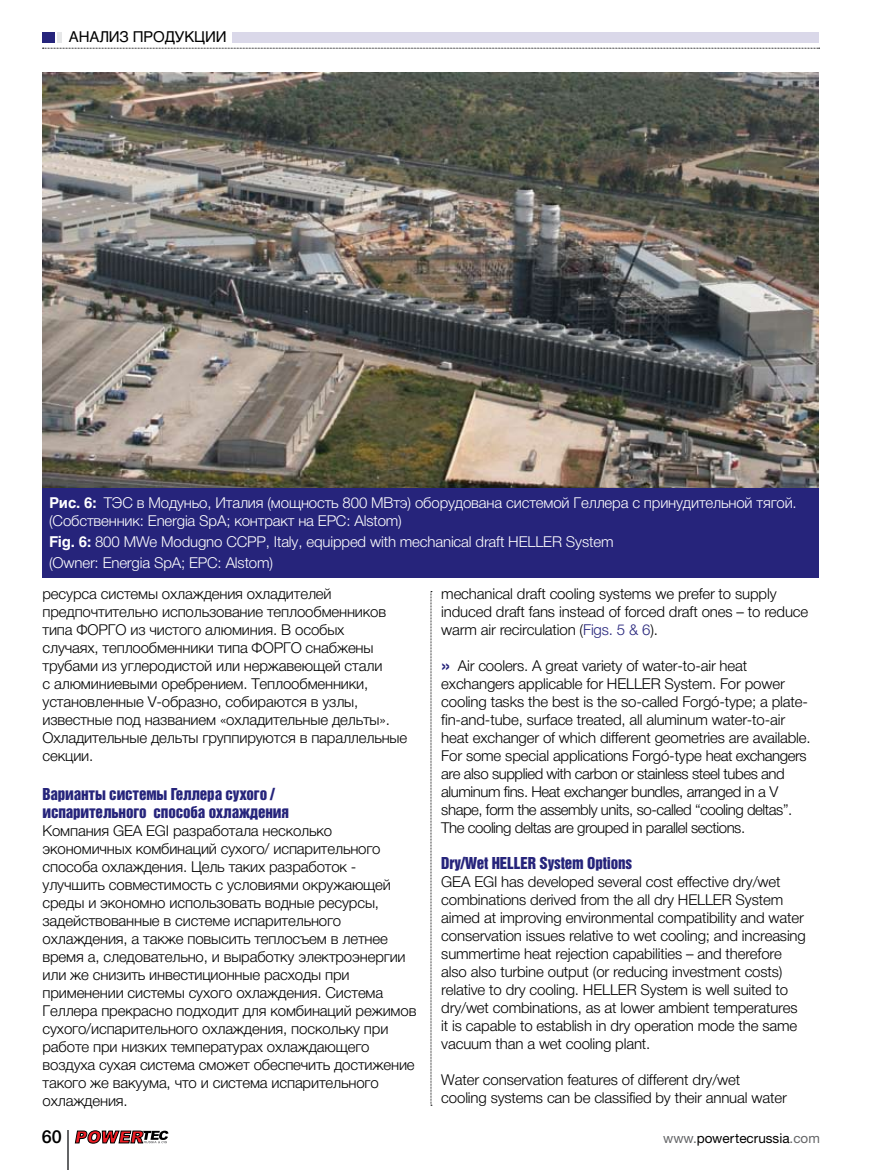
<style>
.page{position:relative;width:872px;height:1170px;background:#fff}
.page>*{position:absolute;margin:0;border:0;box-sizing:border-box;transform-origin:0 0}
.t1{font:500 18px "Helvetica Neue";color:#000}
.t2{font:300 15px/18px "Helvetica Neue LTCYR";letter-spacing:-.01em;color:#000}
.t3{font:300 15px/18px "Helvetica Neue LTCYR";letter-spacing:-.01em;color:#fff}
.t4{font:15px/18px "Helvetica Inserat LTCYR";letter-spacing:-.01em;color:#26247b}
.t5{font:15px "Helvetica Inserat";letter-spacing:-.01em;color:#26247b}
.t6{font:15px "Helvetica Cyr Upright";letter-spacing:-.01em;color:#000}
.t7{font:13.5px "Helvetica Neue";color:#000}
.s1{font-family:"Helvetica Cyr";font-weight:700}
.s2{color:#26247b}
.s3{font-family:"Helvetica Neue";font-weight:500;font-size:19.5px;color:#26247b}
.s4{font-family:"Helvetica Neue"}
.s5{color:#636466}
</style>
<div class="page">
<hr style="left:67px;top:1130px;width:2px;height:39px;background:#636466">
<svg style="left:431px;top:591px;width:1px;height:514px"></svg>
<svg style="left:43px;top:48px;width:776px;height:1px"></svg>
<div style="left:233px;top:32px;width:585px;height:10px;background:#dad8e9"></div>
<hr style="left:58px;top:32px;width:4px;height:11px;background:#e6e7e8">
<div style="left:43px;top:32px;width:12px;height:11px;background:#26247b"></div>
<svg style="left:75px;top:1130px;width:93px;height:13px"></svg>
<img style="left:43px;top:73px;width:776px;height:415px">
<div style="left:43px;top:488px;width:776px;height:89px;background:#26247b"></div>
<p class="t6" style="left:69px;top:29px;width:159px">АНАЛИЗ ПРОДУКЦИИ</p>
<p class="t3" style="left:49px;top:493px;width:749px"><span class="s1">Рис. 6:</span> ТЭС в Модуньо, Италия (мощность 800 МВтэ) оборудована системой Геллера с принудительной тягой. (Собственник: Energia SpA; контракт на EPC: Alstom)</p>
<p class="t3" style="left:49px;top:531px;width:566px;line-height:21px"><span class="s1">Fig. 6:</span> 800 MWe Modugno CCPP, Italy, equipped with mechanical draft HELLER System (Owner: Energia SpA; EPC: Alstom)</p>
<p class="t2" style="left:43px;top:584px;width:366px">ресурса системы охлаждения охладителей предпочтительно использование теплообменников типа ФОРГО из чистого алюминия. В особых<br>случаях, теплообменники типа ФОРГО снабжены трубами из углеродистой или нержавеющей стали<br>с алюминиевыми оребрением. Теплообменники, установленные V-образно, собираются в узлы, известные под названием «охладительные дельты».<br>Охладительные дельты группируются в параллельные секции.</p>
<p class="t4" style="left:43px;top:785px;width:248px">Варианты системы Геллера сухого / испарительного способа охлаждения</p>
<p class="t2" style="left:43px;top:821px;width:375px">Компания GEA EGI разработала несколько экономичных комбинаций сухого/ испарительного способа охлаждения. Цель таких разработок - улучшить совместимость с условиями окружающей среды и экономно использовать водные ресурсы, задействованные в системе испарительного охлаждения, а также повысить теплосъем в летнее время а, следовательно, и выработку электроэнергии или же снизить инвестиционные расходы при применении системы сухого охлаждения. Система Геллера прекрасно подходит для комбинаций режимов сухого/испарительного охлаждения, поскольку при работе при низких температурах охлаждающего воздуха сухая система сможет обеспечить достижение такого же вакуума, что и система испарительного охлаждения.</p>
<p class="t1" style="left:42px;top:1126px;width:22px">60</p>
<p class="t2" style="left:441px;top:584px;width:368px">mechanical draft cooling systems we prefer to supply induced draft fans instead of forced draft ones – to reduce warm air recirculation (<span class="s2">Figs. 5 &amp; 6</span>).</p>
<p class="t2" style="left:441px;top:656px;width:371px"><span class="s3">»</span> Air coolers. A great variety of water-to-air heat exchangers applicable for HELLER System. For power cooling tasks the best is the so-called Forg<span class="s4">ó</span>-type; a plate&shy;fin-and-tube, surface treated, all aluminum water-to-air heat exchanger of which different geometries are available.<br>For some special applications Forg<span class="s4">ó</span>-type heat exchangers are also supplied with carbon or stainless steel tubes and aluminum fins. Heat exchanger bundles, arranged in a V shape, form the assembly units, so-called “cooling deltas”.<br>The cooling deltas are grouped in parallel sections.</p>
<p class="t5" style="left:441px;top:854px;width:192px">Dry/Wet HELLER System Options</p>
<p class="t2" style="left:441px;top:872px;width:366px">GEA EGI has developed several cost effective dry/wet combinations derived from the all dry HELLER System aimed at improving environmental compatibility and water conservation issues relative to wet cooling; and increasing summertime heat rejection capabilities – and therefore also also turbine output (or reducing investment costs) relative to dry cooling. HELLER System is well suited to dry/wet combinations, as at lower ambient temperatures it is capable to establish in dry operation mode the same vacuum than a wet cooling plant.</p>
<p class="t2" style="left:441px;top:1070px;width:347px">Water conservation features of different dry/wet cooling systems can be classified by their annual water</p>
<p class="t7" style="left:663px;top:1130px;width:158px"><span class="s5">www.</span>powertecrussia<span class="s5">.com</span></p>
</div>
